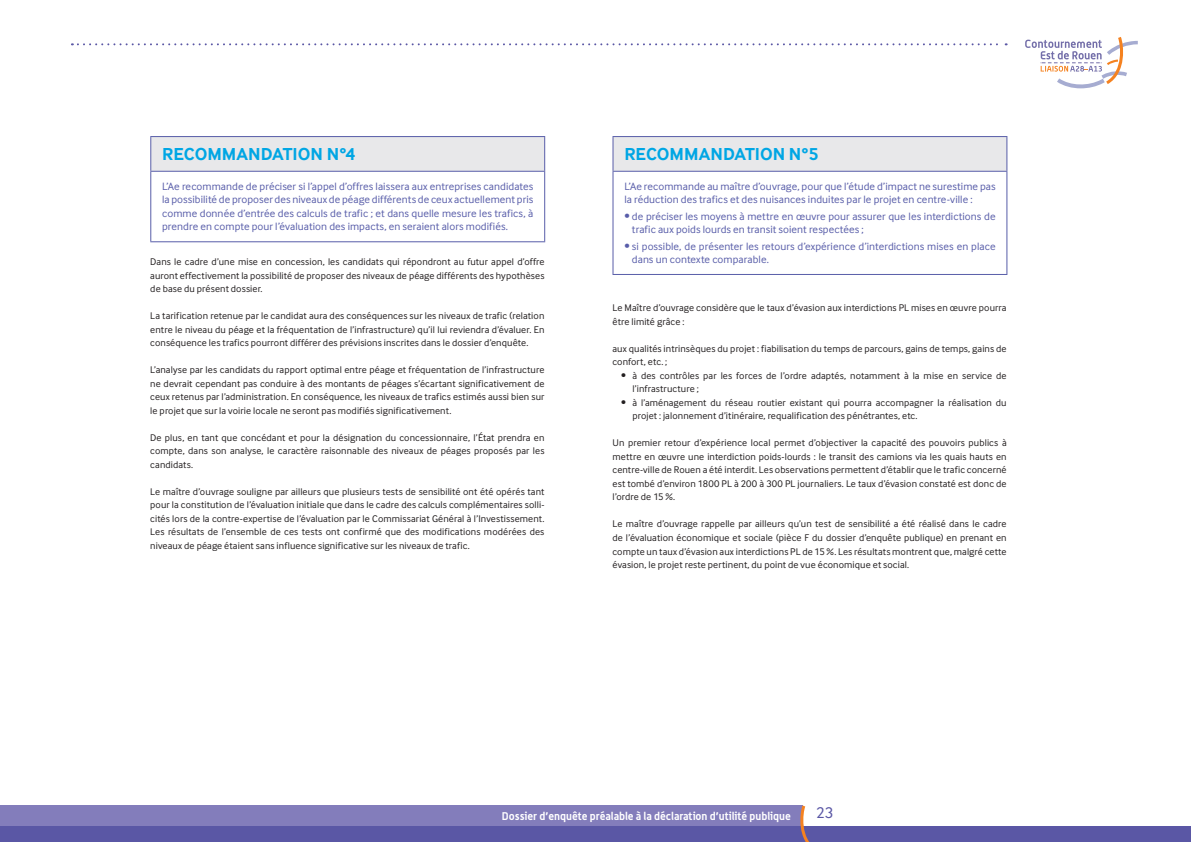
<style>
.page{position:relative;width:1191px;height:842px;background:#fff}
.page>*{position:absolute;margin:0;border:0;box-sizing:border-box;transform-origin:0 0}
.t1{font:700 18px "Inter Face";color:#00a6e4}
.t2{font:16.2px "Inter Face";color:#5a57a5}
.t3{font:11px/13.5px "Inter Face";letter-spacing:.005em;color:#585da9}
.t4{font:700 11px "Alwyn OT";color:#fff}
.t5{font:10px/13.5px "Inter Face";letter-spacing:.01em;color:#231f20;text-align:justify}
</style>
<div class="page">
<div style="left:0;top:805px;width:802px;height:25px;background:#837dbb"></div>
<div style="left:0;top:826px;width:1191px;height:16px;background:#5a57a5"></div>
<svg style="left:800px;top:805px;width:9px;height:37px"></svg>
<svg style="left:72px;top:43px;width:934px;height:2px"></svg>
<svg style="left:1025px;top:37px;width:112px;height:51px"></svg>
<div style="left:613px;top:137px;width:394px;height:34px;background:#e8e8ea"></div>
<hr style="left:612px;top:136px;width:395px;height:1px;background:#585da9">
<hr style="left:612px;top:137px;width:1px;height:34px;background:#585da9">
<hr style="left:1006px;top:137px;width:1px;height:34px;background:#585da9">
<hr style="left:612px;top:171px;width:395px;height:1px;background:#585da9">
<hr style="left:612px;top:172px;width:1px;height:102px;background:#585da9">
<hr style="left:1006px;top:172px;width:1px;height:102px;background:#585da9">
<hr style="left:612px;top:274px;width:395px;height:1px;background:#585da9">
<div style="left:151px;top:137px;width:394px;height:34px;background:#e8e8ea"></div>
<hr style="left:150px;top:136px;width:395px;height:1px;background:#585da9">
<hr style="left:150px;top:137px;width:1px;height:34px;background:#585da9">
<hr style="left:544px;top:137px;width:1px;height:34px;background:#585da9">
<hr style="left:150px;top:171px;width:395px;height:1px;background:#585da9">
<hr style="left:150px;top:172px;width:1px;height:69px;background:#585da9">
<hr style="left:544px;top:172px;width:1px;height:69px;background:#585da9">
<hr style="left:150px;top:241px;width:395px;height:1px;background:#585da9">
<h1 class="t1" style="left:162px;top:143px;width:194px">RECOMMANDATION N°4</h1>
<p class="t3" style="left:162px;top:179px;width:373px;text-align:justify">L’Ae recommande de préciser si l’appel d’offres laissera aux entreprises candidates la possibilité de proposer des niveaux de péage différents de ceux actuellement pris comme donnée d’entrée des calculs de trafic ; et dans quelle mesure les trafics, à prendre en compte pour l’évaluation des impacts, en seraient alors modifiés.</p>
<p class="t5" style="left:150px;top:255px;width:396px">Dans le cadre d’une mise en concession, les candidats qui répondront au futur appel d’offre auront effectivement la possibilité de proposer des niveaux de péage différents des hypothèses de base du présent dossier.</p>
<p class="t5" style="left:150px;top:309px;width:396px">La tarification retenue par le candidat aura des conséquences sur les niveaux de trafic (relation entre le niveau du péage et la fréquentation de l’infrastructure) qu’il lui reviendra d’évaluer. En conséquence les trafics pourront différer des prévisions inscrites dans le dossier d’enquête.</p>
<p class="t5" style="left:150px;top:363px;width:396px">L’analyse par les candidats du rapport optimal entre péage et fréquentation de l’infrastructure ne devrait cependant pas conduire à des montants de péages s’écartant significativement de ceux retenus par l’administration. En conséquence, les niveaux de trafics estimés aussi bien sur le projet que sur la voirie locale ne seront pas modifiés significativement.</p>
<p class="t5" style="left:150px;top:431px;width:396px">De plus, en tant que concédant et pour la désignation du concessionnaire, l’État prendra en compte, dans son analyse, le caractère raisonnable des niveaux de péages proposés par les candidats.</p>
<p class="t5" style="left:150px;top:485px;width:396px">Le maître d’ouvrage souligne par ailleurs que plusieurs tests de sensibilité ont été opérés tant pour la constitution de l’évaluation initiale que dans le cadre des calculs complémentaires solli&shy;cités lors de la contre-expertise de l’évaluation par le Commissariat Général à l’Investissement.<br>Les résultats de l’ensemble de ces tests ont confirmé que des modifications modérées des niveaux de péage étaient sans influence significative sur les niveaux de trafic.</p>
<h1 class="t1" style="left:624px;top:143px;width:196px">RECOMMANDATION N°5</h1>
<p class="t3" style="left:624px;top:179px;width:373px">L’Ae recommande au maître d’ouvrage, pour que l’étude d’impact ne surestime pas la réduction des trafics et des nuisances induites par le projet en centre-ville :</p>
<p class="t3" style="left:632px;top:209px;width:365px;text-indent:-8px">• de préciser les moyens à mettre en œuvre pour assurer que les interdictions de trafic aux poids lourds en transit soient respectées ;</p>
<p class="t3" style="left:632px;top:239px;width:365px;text-indent:-8px">• si possible, de présenter les retours d’expérience d’interdictions mises en place dans un contexte comparable.</p>
<p class="t5" style="left:612px;top:301px;width:396px">Le Maître d’ouvrage considère que le taux d’évasion aux interdictions PL mises en œuvre pourra être limité grâce :</p>
<p class="t5" style="left:612px;top:342px;width:396px">aux qualités intrinsèques du projet : fiabilisation du temps de parcours, gains de temps, gains de confort, etc. ;</p>
<p class="t5" style="left:632px;top:369px;width:376px;text-indent:-11px">• à des contrôles par les forces de l’ordre adaptés, notamment à la mise en service de l’infrastructure ;</p>
<p class="t5" style="left:632px;top:396px;width:376px;text-indent:-11px">• à l’aménagement du réseau routier existant qui pourra accompagner la réalisation du projet : jalonnement d’itinéraire, requalification des pénétrantes, etc.</p>
<p class="t5" style="left:612px;top:436px;width:396px">Un premier retour d’expérience local permet d’objectiver la capacité des pouvoirs publics à mettre en œuvre une interdiction poids-lourds : le transit des camions via les quais hauts en centre-ville de Rouen a été interdit. Les observations permettent d’établir que le trafic concerné est tombé d’environ 1800 PL à 200 à 300 PL journaliers. Le taux d’évasion constaté est donc de l’ordre de 15 %.</p>
<p class="t5" style="left:612px;top:517px;width:396px">Le maître d’ouvrage rappelle par ailleurs qu’un test de sensibilité a été réalisé dans le cadre de l’évaluation économique et sociale (pièce F du dossier d’enquête publique) en prenant en compte un taux d’évasion aux interdictions PL de 15 %. Les résultats montrent que, malgré cette évasion, le projet reste pertinent, du point de vue économique et social.</p>
<p class="t4" style="left:502px;top:809px;width:290px">Dossier d’enquête préalable à la déclaration d’utilité publique</p>
<h2 class="t2" style="left:816px;top:803px;width:19px">23</h2>
</div>
